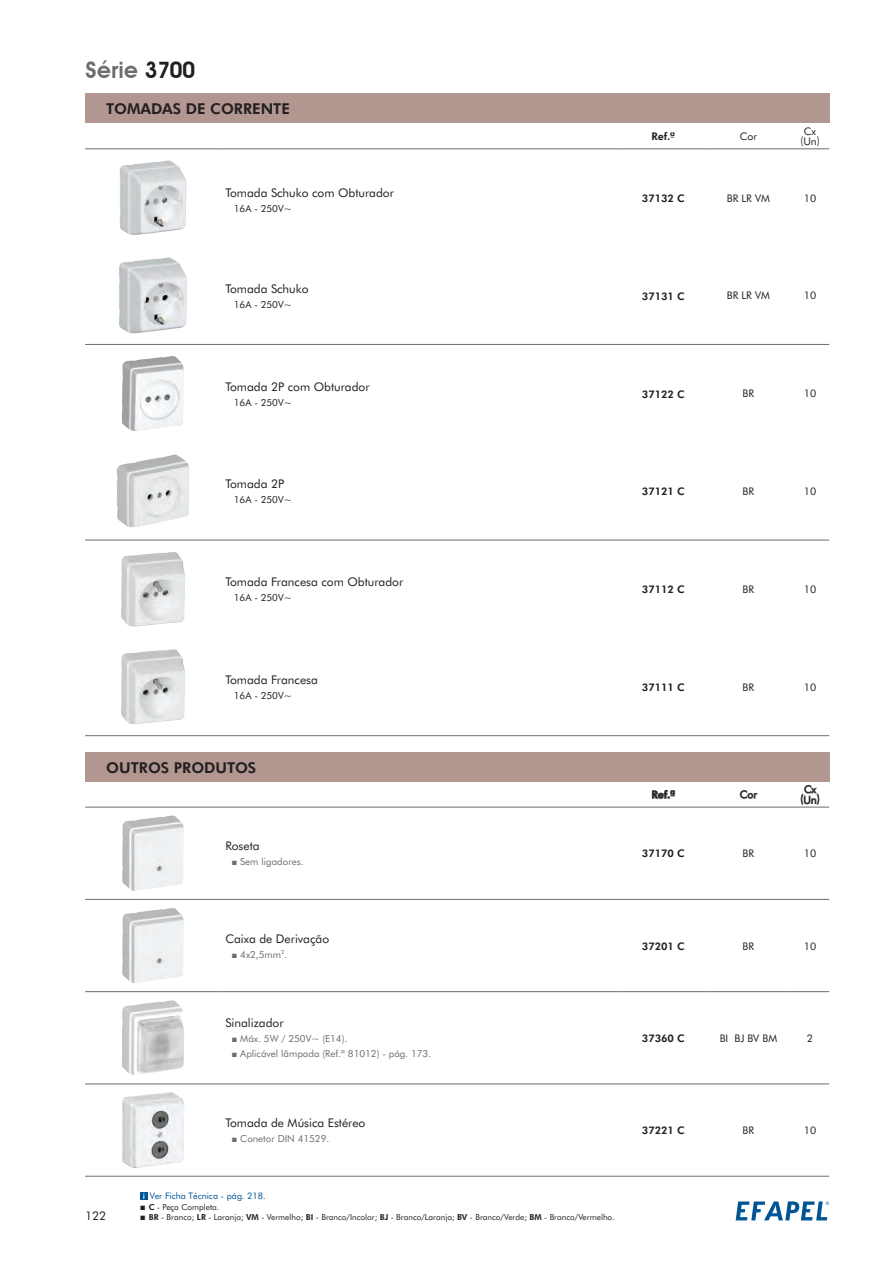
<style>
.page{position:relative;width:893px;height:1263px;background:#fff}
.page>*{position:absolute;margin:0;border:0;box-sizing:border-box;transform-origin:0 0}
.t1{font:600 22.65px "Avant Garde";color:#6c6d70}
.t2{font:800 15px "Futura BT";color:#231f20}
.t3{font:12px "Futura BT";color:#231f20}
.t4{font:10.5px/9.8px "Futura BT";color:#231f20;text-align:center}
.t5{font:800 10.5px "Futura BT";color:#231f20}
.t6{font:9.75px/15px "Futura BT";color:#6c6d70}
.t7{font:9.75px "Futura BT";color:#231f20}
.t8{font:9px "Futura BT";color:#005595}
.t9{font:8.25px/10.5px "Futura BT";color:#231f20}
.s1{color:#231f20}
.s2{font-weight:800}
</style>
<div class="page">
<svg style="left:736px;top:1201px;width:93px;height:19px"></svg>
<div style="left:85px;top:752px;width:744px;height:29px;background:#b29790"></div>
<hr style="left:85px;top:807px;width:136px;height:1px;background:#6c6d70">
<hr style="left:221px;top:807px;width:400px;height:1px;background:#6c6d70">
<hr style="left:621px;top:807px;width:85px;height:1px;background:#6c6d70">
<hr style="left:706px;top:807px;width:85px;height:1px;background:#6c6d70">
<hr style="left:791px;top:807px;width:38px;height:1px;background:#6c6d70">
<hr style="left:85px;top:899px;width:136px;height:1px;background:#6c6d70">
<hr style="left:221px;top:899px;width:400px;height:1px;background:#6c6d70">
<hr style="left:621px;top:899px;width:85px;height:1px;background:#6c6d70">
<hr style="left:706px;top:899px;width:85px;height:1px;background:#6c6d70">
<hr style="left:791px;top:899px;width:38px;height:1px;background:#6c6d70">
<hr style="left:85px;top:991px;width:136px;height:1px;background:#6c6d70">
<hr style="left:221px;top:991px;width:400px;height:1px;background:#6c6d70">
<hr style="left:621px;top:991px;width:85px;height:1px;background:#6c6d70">
<hr style="left:706px;top:991px;width:85px;height:1px;background:#6c6d70">
<hr style="left:791px;top:991px;width:38px;height:1px;background:#6c6d70">
<hr style="left:85px;top:1084px;width:136px;height:1px;background:#6c6d70">
<hr style="left:221px;top:1084px;width:400px;height:1px;background:#6c6d70">
<hr style="left:621px;top:1084px;width:85px;height:1px;background:#6c6d70">
<hr style="left:706px;top:1084px;width:85px;height:1px;background:#6c6d70">
<hr style="left:791px;top:1084px;width:38px;height:1px;background:#6c6d70">
<hr style="left:85px;top:1176px;width:136px;height:1px;background:#6c6d70">
<hr style="left:221px;top:1176px;width:400px;height:1px;background:#6c6d70">
<hr style="left:621px;top:1176px;width:85px;height:1px;background:#6c6d70">
<hr style="left:706px;top:1176px;width:85px;height:1px;background:#6c6d70">
<hr style="left:791px;top:1176px;width:38px;height:1px;background:#6c6d70">
<svg style="left:652px;top:790px;width:23px;height:9px"></svg>
<svg style="left:740px;top:790px;width:18px;height:9px"></svg>
<svg style="left:800px;top:784px;width:20px;height:21px"></svg>
<img style="left:122px;top:815px;width:62px;height:76px">
<img style="left:122px;top:908px;width:62px;height:75px">
<img style="left:122px;top:1000px;width:62px;height:75px">
<img style="left:122px;top:1092px;width:62px;height:76px">
<svg style="left:140px;top:1192px;width:7px;height:7px"></svg>
<div style="left:85px;top:94px;width:744px;height:29px;background:#b29790"></div>
<hr style="left:85px;top:149px;width:136px;height:1px;background:#6c6d70">
<hr style="left:221px;top:149px;width:400px;height:1px;background:#6c6d70">
<hr style="left:621px;top:149px;width:85px;height:1px;background:#6c6d70">
<hr style="left:706px;top:149px;width:85px;height:1px;background:#6c6d70">
<hr style="left:791px;top:149px;width:38px;height:1px;background:#6c6d70">
<hr style="left:85px;top:344px;width:136px;height:1px;background:#6c6d70">
<hr style="left:221px;top:344px;width:400px;height:1px;background:#6c6d70">
<hr style="left:621px;top:344px;width:85px;height:1px;background:#6c6d70">
<hr style="left:706px;top:344px;width:85px;height:1px;background:#6c6d70">
<hr style="left:791px;top:344px;width:38px;height:1px;background:#6c6d70">
<hr style="left:85px;top:540px;width:136px;height:1px;background:#6c6d70">
<hr style="left:221px;top:540px;width:400px;height:1px;background:#6c6d70">
<hr style="left:621px;top:540px;width:85px;height:1px;background:#6c6d70">
<hr style="left:706px;top:540px;width:85px;height:1px;background:#6c6d70">
<hr style="left:791px;top:540px;width:38px;height:1px;background:#6c6d70">
<hr style="left:85px;top:735px;width:136px;height:1px;background:#6c6d70">
<hr style="left:221px;top:735px;width:400px;height:1px;background:#6c6d70">
<hr style="left:621px;top:735px;width:85px;height:1px;background:#6c6d70">
<hr style="left:706px;top:735px;width:85px;height:1px;background:#6c6d70">
<hr style="left:791px;top:735px;width:38px;height:1px;background:#6c6d70">
<img style="left:120px;top:160px;width:67px;height:75px">
<img style="left:119px;top:257px;width:68px;height:77px">
<img style="left:122px;top:356px;width:62px;height:75px">
<img style="left:117px;top:455px;width:72px;height:73px">
<img style="left:121px;top:552px;width:64px;height:75px">
<img style="left:121px;top:649px;width:64px;height:75px">
<h1 class="t1" style="left:85px;top:56px;width:112px">Série <span class="s1">3700</span></h1>
<p class="t2" style="left:106px;top:100px;width:126px">TOMADAS DE CORR</p>
<p class="t2" style="left:252px;top:100px;width:39px">ENTE</p>
<p class="t3" style="left:225px;top:185px;width:170px">Tomada Schuko com Obturador</p>
<p class="t7" style="left:234px;top:203px;width:59px">16A - 250V~</p>
<p class="t3" style="left:225px;top:281px;width:85px">Tomada Schuko</p>
<p class="t7" style="left:234px;top:298px;width:59px">16A - 250V~</p>
<p class="t3" style="left:225px;top:379px;width:146px">Tomada 2P com Obturador</p>
<p class="t7" style="left:234px;top:396px;width:59px">16A - 250V~</p>
<p class="t3" style="left:225px;top:477px;width:60px">Tomada 2P</p>
<p class="t7" style="left:234px;top:494px;width:59px">16A - 250V~</p>
<p class="t3" style="left:225px;top:575px;width:179px">Tomada Francesa com Obturador</p>
<p class="t7" style="left:234px;top:592px;width:59px">16A - 250V~</p>
<p class="t3" style="left:225px;top:672px;width:94px">Tomada Francesa</p>
<p class="t7" style="left:234px;top:689px;width:59px">16A - 250V~</p>
<p class="t2" style="left:106px;top:758px;width:44px">OUTROS</p>
<p class="t2" style="left:174px;top:758px;width:73px">PRODUTOS</p>
<p class="t3" style="left:225px;top:839px;width:36px">Roseta</p>
<p class="t6" style="left:240px;top:854px;width:65px">Sem ligadores.</p>
<p class="t3" style="left:225px;top:931px;width:105px">Caixa de Derivação</p>
<p class="t6" style="left:240px;top:946px;width:49px">4x2,5mm<sup>2</sup>.</p>
<p class="t5" style="left:652px;top:130px;width:25px">Ref.ª</p>
<p class="t4" style="left:740px;top:131px;width:19px">Cor</p>
<p class="t4" style="left:800px;top:126px;width:21px">Cx (Un)</p>
<p class="t5" style="left:642px;top:192px;width:44px">37132 C</p>
<p class="t4" style="left:727px;top:193px;width:45px">BR LR VM</p>
<p class="t4" style="left:804px;top:193px;width:14px">10</p>
<p class="t5" style="left:642px;top:289px;width:44px">37131 C</p>
<p class="t4" style="left:727px;top:291px;width:45px">BR LR VM</p>
<p class="t4" style="left:804px;top:291px;width:14px">10</p>
<p class="t5" style="left:642px;top:387px;width:44px">37122 C</p>
<p class="t4" style="left:743px;top:389px;width:13px">BR</p>
<p class="t4" style="left:804px;top:389px;width:14px">10</p>
<p class="t5" style="left:642px;top:485px;width:44px">37121 C</p>
<p class="t4" style="left:743px;top:486px;width:13px">BR</p>
<p class="t4" style="left:804px;top:486px;width:14px">10</p>
<p class="t5" style="left:642px;top:583px;width:44px">37112 C</p>
<p class="t4" style="left:743px;top:584px;width:13px">BR</p>
<p class="t4" style="left:804px;top:584px;width:14px">10</p>
<p class="t5" style="left:642px;top:681px;width:44px">37111 C</p>
<p class="t4" style="left:743px;top:682px;width:13px">BR</p>
<p class="t4" style="left:804px;top:682px;width:14px">10</p>
<p class="t5" style="left:652px;top:788px;width:25px">Ref.ª</p>
<p class="t4" style="left:740px;top:789px;width:19px">Cor</p>
<p class="t4" style="left:800px;top:784px;width:21px">Cx (Un)</p>
<p class="t5" style="left:642px;top:847px;width:44px">37170 C</p>
<p class="t4" style="left:743px;top:848px;width:13px">BR</p>
<p class="t4" style="left:804px;top:848px;width:14px">10</p>
<p class="t5" style="left:642px;top:939px;width:44px">37201 C</p>
<p class="t4" style="left:743px;top:941px;width:13px">BR</p>
<p class="t4" style="left:804px;top:941px;width:14px">10</p>
<p class="t3" style="left:225px;top:1016px;width:60px">Sinalizador</p>
<p class="t6" style="left:240px;top:1031px;width:192px">Máx. 5W / 250V~ (E14).<br>Aplicável lâmpada (Ref.ª 81012) - pág. 173.</p>
<p class="t5" style="left:642px;top:1032px;width:44px">37360 C</p>
<p class="t4" style="left:720px;top:1033px;width:59px">BI BJ BV BM</p>
<p class="t4" style="left:807px;top:1033px;width:8px">2</p>
<p class="t3" style="left:85px;top:1209px;width:23px">122</p>
<p class="t3" style="left:225px;top:1115px;width:142px">Tomada de Música Estéreo</p>
<p class="t6" style="left:240px;top:1131px;width:91px">Conetor DIN 41529.</p>
<p class="t8" style="left:150px;top:1191px;width:117px">Ver Ficha Técnica - pág. 218.</p>
<p class="t9" style="left:149px;top:1202px;width:467px"><span class="s2">C</span> - Peça Completa.<br><span class="s2">BR</span> - Branco; <span class="s2">LR</span> - Laranja; <span class="s2">VM</span> - Vermelho; <span class="s2">BI</span> - Branco/Incolor; <span class="s2">BJ</span> - Branco/Laranja; <span class="s2">BV</span> - Branco/Verde; <span class="s2">BM</span> - Branco/Vermelho.</p>
<p class="t5" style="left:642px;top:1124px;width:44px">37221 C</p>
<p class="t4" style="left:743px;top:1125px;width:13px">BR</p>
<p class="t4" style="left:804px;top:1125px;width:14px">10</p>
</div>
